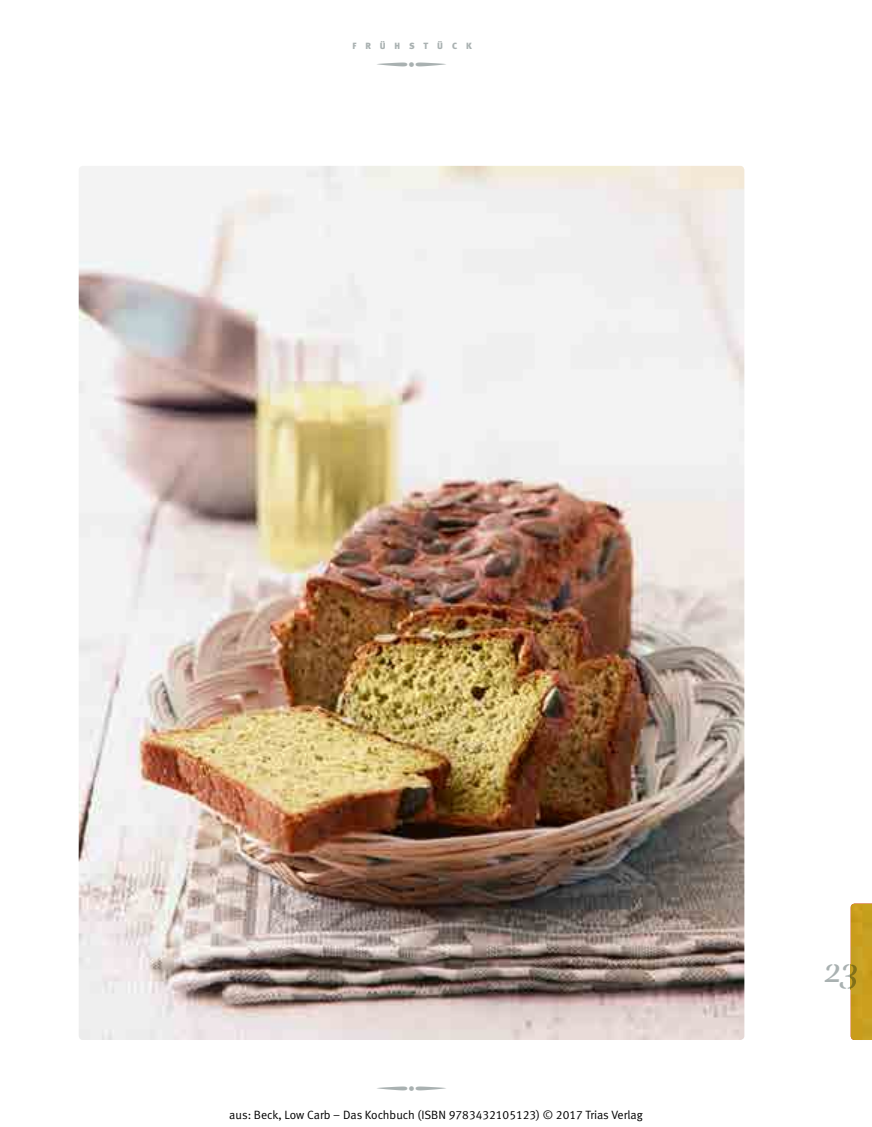
<style>
.page{position:relative;width:872px;height:1127px;background:#fff}
.page>*{position:absolute;margin:0;border:0;box-sizing:border-box;transform-origin:0 0}
.t1{font:36px "Rufina Stencil Regular Italic";color:#a9b1b1}
.t2{font:12px "Meta Normal LF";color:#000}
.t3{font:900 9px "Meta Pro";letter-spacing:.99em;color:#a9b1b1}
</style>
<div class="page">
<img style="left:850px;top:903px;width:22px;height:137px">
<img style="left:850px;top:964px;width:6px;height:25px">
<img style="left:79px;top:166px;width:665px;height:874px">
<p class="t3" style="left:352px;top:40px;width:121px">FRÜHSTÜCK</p>
<p class="t2" style="left:229px;top:1108px;width:415px">aus: Beck, Low Carb – Das Kochbuch (ISBN 9783432105123) © 2017 Trias Verlag</p>
<h1 class="t1" style="left:824px;top:948px;width:36px">23</h1>
</div>
